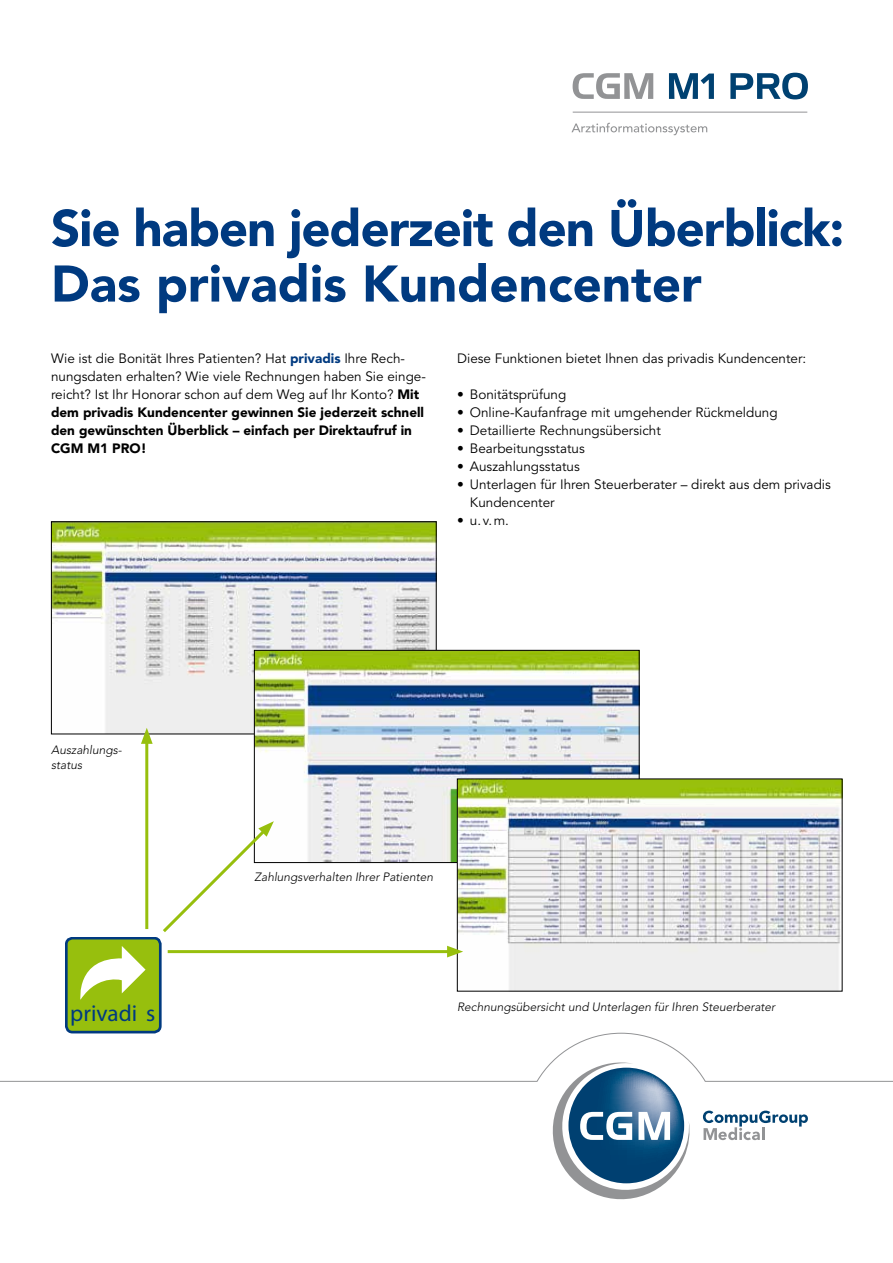
<style>
.page{position:relative;width:893px;height:1263px;background:#fff}
.page>*{position:absolute;margin:0;border:0;box-sizing:border-box;transform-origin:0 0}
.t1{font:900 51px/55.5px "Avenir LT Std";letter-spacing:-.02em;color:#003a80}
.t2{font:23.25px "Myriad Pro";color:#003a80}
.t3{font:13.5px/18px "Avenir LT Std";color:#000}
.t4{font:italic 300 12px/15px "Avenir LT Std";color:#000}
.s1{font-weight:900;color:#003a80}
.s2{font-weight:900}
</style>
<div class="page">
<img style="left:53px;top:523px;width:381px;height:209px">
<div style="left:51px;top:521px;width:385px;height:213px;border:1px solid #000"></div>
<img style="left:256px;top:652px;width:381px;height:169px">
<img style="left:459px;top:781px;width:381px;height:40px">
<hr style="left:145px;top:738px;width:3px;height:191px;background:#97bf0d">
<svg style="left:141px;top:728px;width:12px;height:16px"></svg>
<svg style="left:573px;top:73px;width:80px;height:26px"></svg>
<svg style="left:669px;top:73px;width:45px;height:26px"></svg>
<svg style="left:730px;top:73px;width:78px;height:26px"></svg>
<hr style="left:573px;top:112px;width:234px;height:1px;background:#929395">
<svg style="left:571px;top:123px;width:136px;height:12px"></svg>
<svg style="left:0;top:821px;width:893px;height:379px"></svg>
<div style="left:50px;top:1096px;width:232px;height:77px;background:#fff"></div>
<h1 class="t1" style="left:51px;top:200px;width:795px">Sie haben jederzeit den Überblick:<br>Das privadis Kundencenter</h1>
<p class="t3" style="left:51px;top:350px;width:376px">Wie ist die Bonität Ihres Patienten? Hat <span class="s1">privadis</span> Ihre Rech&shy;nungsdaten erhalten? Wie viele Rechnungen haben Sie einge&shy;reicht? Ist Ihr Honorar schon auf dem Weg auf Ihr Konto? <span class="s2">Mit dem privadis Kundencenter gewinnen Sie jederzeit schnell den gewünschten Überblick – einfach per Direktaufruf in CGM M1 PRO!</span></p>
<p class="t3" style="left:457px;top:350px;width:351px">Diese Funktionen bietet Ihnen das privadis Kundencenter:</p>
<p class="t3" style="left:457px;top:386px;width:111px">• Bonitätsprüfung</p>
<p class="t3" style="left:457px;top:404px;width:322px">• Online-Kaufanfrage mit umgehender Rückmeldung</p>
<p class="t3" style="left:457px;top:422px;width:205px">• Detaillierte Rechnungsübersicht</p>
<p class="t3" style="left:457px;top:440px;width:129px">• Bearbeitungsstatus</p>
<p class="t3" style="left:457px;top:458px;width:124px">• Auszahlungsstatus</p>
<p class="t3" style="left:470px;top:476px;width:362px;text-indent:-13px">• Unterlagen für Ihren Steuerberater – direkt aus dem privadis<br>Kundencenter</p>
<p class="t3" style="left:457px;top:512px;width:53px">• u.v.m.</p>
<p class="t4" style="left:51px;top:742px;width:72px">Auszahlungs&shy;status</p>
<h2 class="t2" style="left:70px;top:999px;width:87px">privadi s</h2>
<p class="t4" style="left:254px;top:870px;width:180px">Zahlungsverhalten Ihrer Patienten</p>
<p class="t4" style="left:457px;top:1000px;width:320px">Rechnungsübersicht und Unterlagen für Ihren Steuerberater</p>
</div>
